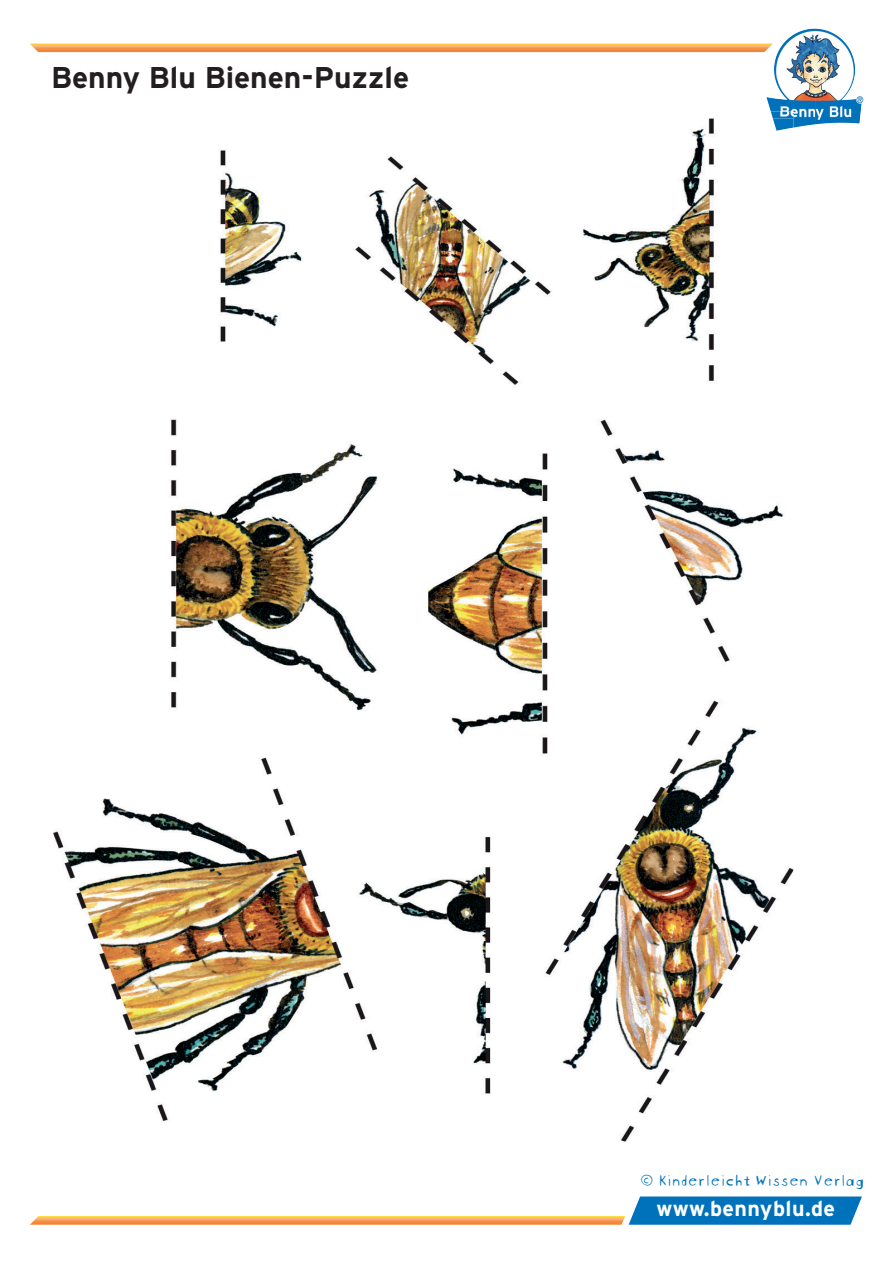
<style>
.page{position:relative;width:893px;height:1263px;background:#fff}
.page>*{position:absolute;margin:0;border:0;box-sizing:border-box;transform-origin:0 0}
.t1{font:700 30px "Interstate";color:#231f20}
.t2{font:700 21.45px "Interstate";letter-spacing:.02em;color:#fff}
.t3{font:16.5px "Blockhead Unplugged";color:#0072bc}
</style>
<div class="page">
<svg style="left:30px;top:44px;width:743px;height:8px;background:#f8a052"></svg>
<svg style="left:30px;top:1196px;width:832px;height:29px"></svg>
<img style="left:53px;top:119px;width:740px;height:1022px">
<img style="left:777px;top:29px;width:36px;height:25px">
<img style="left:815px;top:29px;width:40px;height:49px">
<img style="left:766px;top:78px;width:29px;height:50px">
<img style="left:815px;top:78px;width:49px;height:46px">
<img style="left:771px;top:111px;width:23px;height:17px">
<img style="left:773px;top:119px;width:20px;height:12px">
<h1 class="t1" style="left:51px;top:61px;width:360px">Benny Blu Bienen-Puzzle</h1>
<p class="t3" style="left:639px;top:1167px;width:227px">© Kinderleicht Wissen Verlag</p>
<h2 class="t2" style="left:656px;top:1197px;width:180px">www.bennyblu.de</h2>
</div>
